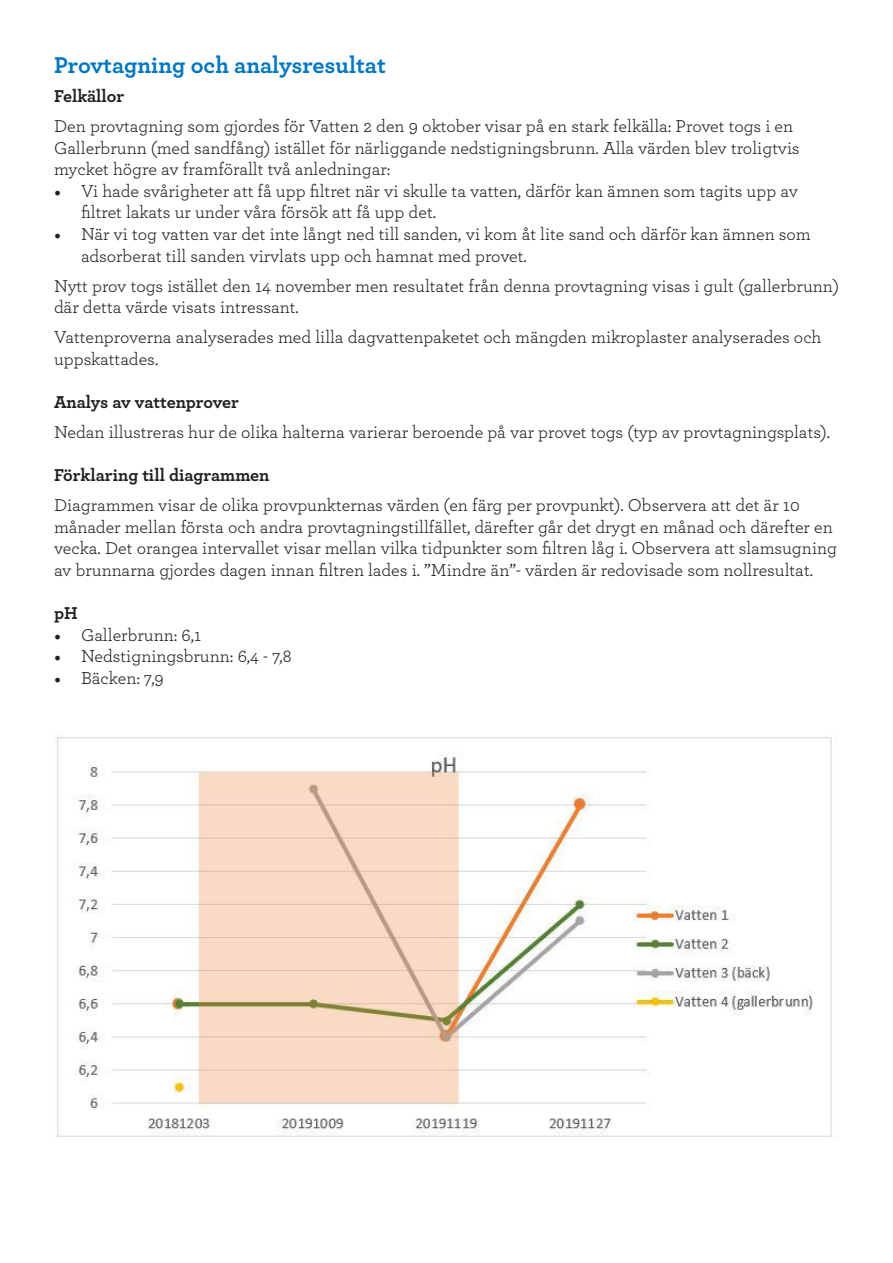
<style>
.page{position:relative;width:893px;height:1263px;background:#fff}
.page>*{position:absolute;margin:0;border:0;box-sizing:border-box;transform-origin:0 0}
.t1{font:700 24px "Archer";color:#0077c0}
.t2{font:18px/21.6px "Archer";color:#231f20}
.t3{font:700 18px "Archer";color:#231f20}
.s1{font-family:"Minion Pro"}
</style>
<div class="page">
<img style="left:55px;top:737px;width:777px;height:400px">
<h1 class="t1" style="left:54px;top:52px;width:334px">Provtagning och analysresultat</h1>
<p class="t3" style="left:54px;top:86px;width:72px">Felkällor</p>
<p class="t2" style="left:54px;top:116px;width:747px">Den provtagning som gjordes för Vatten 2 den 9 oktober visar på en stark felkälla: Provet togs i en<br>Gallerbrunn (med sandfång) istället för närliggande nedstigningsbrunn. Alla värden blev troligtvis mycket högre av framförallt två anledningar:</p>
<p class="t2" style="left:81px;top:181px;width:718px;text-indent:-27px"><span class="s1">•</span> Vi hade svårigheter att få upp filtret när vi skulle ta vatten, därför kan ämnen som tagits upp av filtret lakats ur under våra försök att få upp det.</p>
<p class="t2" style="left:81px;top:224px;width:731px;text-indent:-27px"><span class="s1">•</span> När vi tog vatten var det inte långt ned till sanden, vi kom åt lite sand och därför kan ämnen som adsorberat till sanden virvlats upp och hamnat med provet.</p>
<p class="t2" style="left:54px;top:275px;width:786px">Nytt prov togs istället den 14 november men resultatet från denna provtagning visas i gult (gallerbrunn) där detta värde visats intressant.</p>
<p class="t2" style="left:54px;top:327px;width:769px">Vattenproverna analyserades med lilla dagvattenpaketet och mängden mikroplaster analyserades och uppskattades.</p>
<p class="t3" style="left:54px;top:392px;width:187px">Analys av vattenprover</p>
<p class="t2" style="left:54px;top:422px;width:778px">Nedan illustreras hur de olika halterna varierar beroende på var provet togs (typ av provtagningsplats).</p>
<p class="t3" style="left:54px;top:466px;width:217px">Förklaring till diagrammen</p>
<p class="t2" style="left:54px;top:495px;width:784px">Diagrammen visar de olika provpunkternas värden (en färg per provpunkt). Observera att det är 10 månader mellan första och andra provtagningstillfället, därefter går det drygt en månad och därefter en vecka. Det orangea intervallet visar mellan vilka tidpunkter som filtren låg i. Observera att slamsugning av brunnarna gjordes dagen innan filtren lades i. ”Mindre än”- värden är redovisade som nollresultat.</p>
<p class="t3" style="left:54px;top:604px;width:25px">pH</p>
<p class="t2" style="left:54px;top:625px;width:149px"><span class="s1">•</span> Gallerbrunn: 6,1</p>
<p class="t2" style="left:54px;top:646px;width:239px"><span class="s1">•</span> Nedstigningsbrunn: 6,4 - 7,8</p>
<p class="t2" style="left:54px;top:668px;width:111px"><span class="s1">•</span> Bäcken: 7,9</p>
</div>
